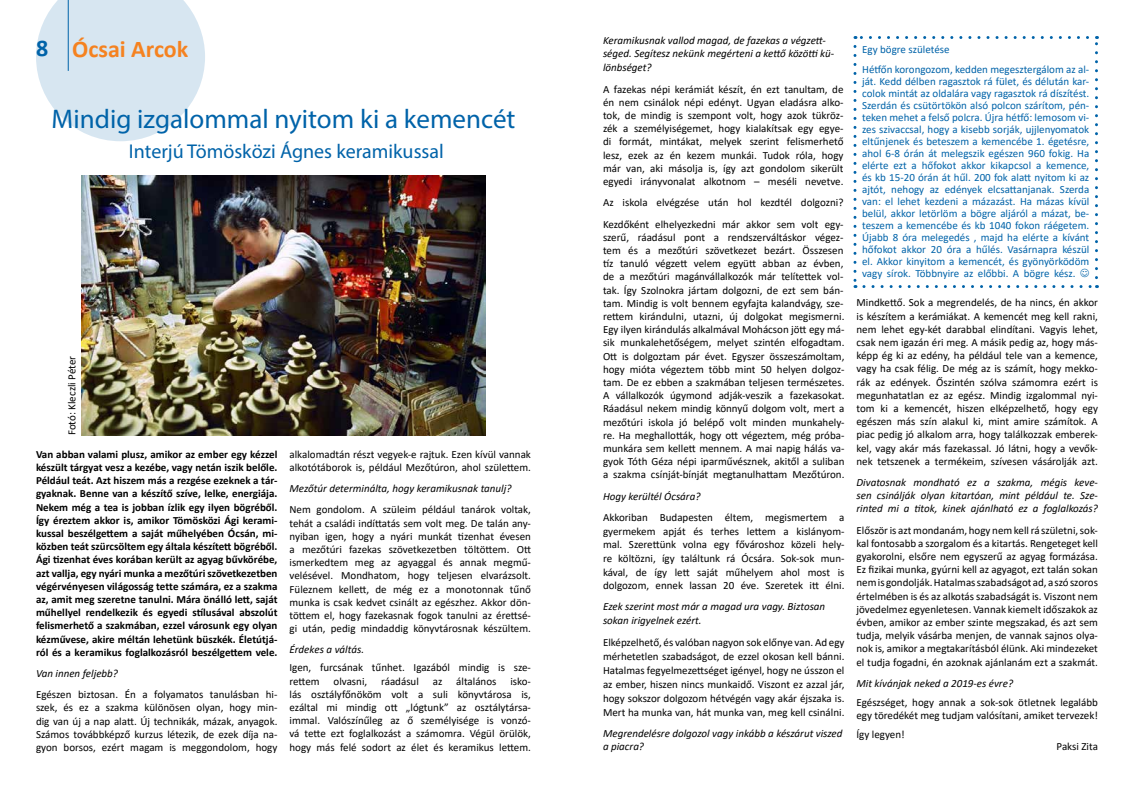
<style>
.page{position:relative;width:1134px;height:794px;background:#fff}
.page>*{position:absolute;margin:0;border:0;box-sizing:border-box;transform-origin:0 0}
.t1{font:27px "Myriad Pro";color:#0063a9}
.t2{font:700 24px "Calibri";color:#f58220}
.t3{font:700 24px "Calibri";color:#0063a9}
.t4{font:20px "Myriad Pro";color:#0063a9}
.t5{font:11px/13.2px "Calibri";color:#000;text-align:justify}
.t6{font:11px/12px "Calibri";color:#0063a9}
.t7{font:700 11px/13.2px "Calibri";color:#000;text-align:justify}
.t8{font:italic 11px/13.2px "Calibri";color:#000}
</style>
<div class="page">
<svg style="left:36px;top:0;width:169px;height:141px"></svg>
<img style="left:82px;top:176px;width:403px;height:259px">
<svg style="left:853px;top:46px;width:3px;height:242px"></svg>
<svg style="left:864px;top:285px;width:233px;height:3px"></svg>
<svg style="left:1095px;top:36px;width:3px;height:242px"></svg>
<svg style="left:855px;top:36px;width:232px;height:3px"></svg>
<h2 class="t3" style="left:36px;top:31px;width:14px">8</h2>
<h2 class="t2" style="left:72px;top:32px;width:118px">Ócsai Arcok</h2>
<h1 class="t1" style="left:51px;top:102px;width:466px">Mindig izgalommal nyitom ki a kemencét</h1>
<h3 class="t4" style="left:129px;top:139px;width:316px">Interjú Tömösközi Ágnes keramikussal</h3>
<p class="t5" style="left:65px;top:435px;width:81px;rotate:-90deg">Fotó: Kleczli Péter</p>
<p class="t7" style="left:36px;top:447px;width:243px">Van abban valami plusz, amikor az ember egy kézzel készült tárgyat vesz a kezébe, vagy netán iszik belőle.<br>Például teát. Azt hiszem más a rezgése ezeknek a tár&shy;gyaknak. Benne van a készítő szíve, lelke, energiája.<br>Nekem még a tea is jobban ízlik egy ilyen bögréből.<br>Így éreztem akkor is, amikor Tömösközi Ági kerami&shy;kussal beszélgettem a saját műhelyében Ócsán, mi&shy;közben teát szürcsöltem egy általa készített bögréből.<br>Ági tizenhat éves korában került az agyag bűvkörébe, azt vallja, egy nyári munka a mezőtúri szövetkezetben végérvényesen világosság tette számára, ez a szakma az, amit meg szeretne tanulni. Mára önálló lett, saját műhellyel rendelkezik és egyedi stílusával abszolút felismerhető a szakmában, ezzel városunk egy olyan kézművese, akire méltán lehetünk büszkék. Életútjá&shy;ról és a keramikus foglalkozásról beszélgettem vele.</p>
<p class="t8" style="left:36px;top:666px;width:83px">Van innen feljebb?</p>
<p class="t5" style="left:36px;top:687px;width:243px">Egészen biztosan. Én a folyamatos tanulásban hi&shy;szek, és ez a szakma különösen olyan, hogy min&shy;dig van új a nap alatt. Új technikák, mázak, anyagok.<br>Számos továbbképző kurzus létezik, de ezek díja na&shy;gyon borsos, ezért magam is meggondolom, hogy</p>
<p class="t5" style="left:289px;top:447px;width:243px">alkalomadtán részt vegyek-e rajtuk. Ezen kívül vannak alkotótáborok is, például Mezőtúron, ahol születtem.</p>
<p class="t8" style="left:289px;top:481px;width:224px">Mezőtúr determinálta, hogy keramikusnak tanulj?</p>
<p class="t5" style="left:289px;top:503px;width:243px">Nem gondolom. A szüleim például tanárok voltak, tehát a családi indíttatás sem volt meg. De talán an - nyiban igen, hogy a nyári munkát tizenhat évesen a mezőtúri fazekas szövetkezetben töltöttem. Ott ismerkedtem meg az agyaggal és annak megmű&shy;velésével. Mondhatom, hogy teljesen elvarázsolt.<br>Füleznem kellett, de még ez a monotonnak tűnő munka is csak kedvet csinált az egészhez. Akkor dön&shy;töttem el, hogy fazekasnak fogok tanulni az érettsé&shy;gi után, pedig mindaddig könyvtárosnak készültem.</p>
<p class="t8" style="left:289px;top:642px;width:76px">Érdekes a váltás.</p>
<p class="t5" style="left:289px;top:661px;width:243px">Igen, furcsának tűnhet. Igazából mindig is sze&shy;rettem</p>
<p class="t5" style="left:334px;top:674px;width:35px">olvasni,</p>
<p class="t5" style="left:381px;top:674px;width:39px">ráadásul</p>
<p class="t5" style="left:433px;top:674px;width:11px">az</p>
<p class="t5" style="left:456px;top:674px;width:42px">általános</p>
<p class="t5" style="left:289px;top:674px;width:243px;text-indent:221px">isko&shy;lás osztályfőnököm volt a suli könyvtárosa is, ezáltal mi mindig ott „lógtunk” az osztálytársa&shy;immal. Valószínűleg az ő személyisége is vonzó&shy;vá tette ezt foglalkozást a számomra. Végül örülök, hogy más felé sodort az élet és keramikus lettem.</p>
<p class="t8" style="left:603px;top:34px;width:233px">Keramikusnak vallod magad, de fazekas a végzett&shy;séged. Segítesz nekünk megérteni a kettő közötti kü&shy;lönbséget?</p>
<p class="t5" style="left:603px;top:82px;width:242px">A fazekas népi kerámiát készít, én ezt tanultam, de én nem csinálok népi edényt. Ugyan eladásra alko&shy;tok, de mindig is szempont volt, hogy azok tükröz&shy;zék a személyiségemet, hogy kialakítsak egy egye&shy;di formát, mintákat, melyek szerint felismerhető lesz, ezek az én kezem munkái. Tudok róla, hogy már van, aki másolja is, így azt gondolom sikerült egyedi irányvonalat alkotnom – meséli nevetve.</p>
<p class="t5" style="left:603px;top:192px;width:242px;line-height:21.2px">Az iskola elvégzése után hol kezdtél dolgozni?<br>Kezdőként elhelyezkedni már akkor sem volt egy-</p>
<p class="t5" style="left:603px;top:230px;width:243px">szerű, ráadásul pont a rendszerváltáskor végez&shy;tem és a mezőtúri szövetkezet bezárt. Összesen tíz tanuló végzett velem együtt abban az évben, de a mezőtúri magánvállalkozók már telítettek vol&shy;tak. Így Szolnokra jártam dolgozni, de ezt sem bán&shy;tam. Mindig is volt bennem egyfajta kalandvágy, sze&shy;rettem kirándulni, utazni, új dolgokat megismerni.<br>Egy ilyen kirándulás alkalmával Mohácson jött egy má&shy;sik munkalehetőségem, melyet szintén elfogadtam.<br>Ott is dolgoztam pár évet. Egyszer összeszámoltam, hogy mióta végeztem több mint 50 helyen dolgoz&shy;tam. De ez ebben a szakmában teljesen természetes.<br>A vállalkozók úgymond adják-veszik a fazekasokat.<br>Ráadásul nekem mindig könnyű dolgom volt, mert a mezőtúri iskola jó belépő volt minden munkahely&shy;re. Ha meghallották, hogy ott végeztem, még próba&shy;munkára sem kellett mennem. A mai napig hálás va&shy;gyok Tóth Géza népi iparművésznek, akitől a suliban a szakma csínját-bínját megtanulhattam Mezőtúron.</p>
<p class="t8" style="left:603px;top:489px;width:99px">Hogy kerültél Ócsára?</p>
<p class="t5" style="left:603px;top:510px;width:243px;line-height:13.6px">Akkoriban Budapesten éltem, megismertem a gyermekem apját és terhes lettem a kislányom&shy;mal. Szerettünk volna egy fővároshoz közeli hely&shy;re költözni, így találtunk rá Ócsára. Sok-sok mun&shy;kával, de így lett saját műhelyem ahol most is dolgozom, ennek lassan 20 éve. Szeretek itt élni.</p>
<p class="t8" style="left:603px;top:599px;width:224px">Ezek szerint most már a magad ura vagy. Biztosan sokan irigyelnek ezért.</p>
<p class="t5" style="left:603px;top:634px;width:243px;line-height:14px">Elképzelhető, és valóban nagyon sok előnye van. Ad egy mérhetetlen szabadságot, de ezzel okosan kell bánni.<br>Hatalmas fegyelmezettséget igényel, hogy ne ússzon el az ember, hiszen nincs munkaidő. Viszont ez azzal jár, hogy sokszor dolgozom hétvégén vagy akár éjszaka is.<br>Mert ha munka van, hát munka van, meg kell csinálni.</p>
<p class="t8" style="left:603px;top:726px;width:241px">Megrendelésre dolgozol vagy inkább a készárut viszed a piacra?</p>
<p class="t6" style="left:862px;top:39px;width:229px;line-height:20px">Egy bögre születése<br>Hétfőn korongozom, kedden megesztergálom az al-</p>
<p class="t6" style="left:862px;top:75px;width:229px;text-align:justify">ját. Kedd délben ragasztok rá fület, és délután kar&shy;colok mintát az oldalára vagy ragasztok rá díszítést.<br>Szerdán és csütörtökön alsó polcon szárítom, pén&shy;teken mehet a felső polcra. Újra hétfő: lemosom vi&shy;zes szivaccsal, hogy a kisebb sorják, ujjlenyomatok eltűnjenek és beteszem a kemencébe 1. égetésre, ahol 6-8 órán át melegszik egészen 960 fokig. Ha elérte ezt a hőfokot akkor kikapcsol a kemence, és kb 15-20 órán át hűl. 200 fok alatt nyitom ki az ajtót, nehogy az edények elcsattanjanak. Szerda van: el lehet kezdeni a mázazást. Ha mázas kívül belül, akkor letörlöm a bögre aljáról a mázat, be&shy;teszem a kemencébe és kb 1040 fokon ráégetem.<br>Újabb 8 óra melegedés , majd ha elérte a kívánt hőfokot akkor 20 óra a hűlés. Vasárnapra készül el. Akkor kinyitom a kemencét, és gyönyörködöm vagy sírok. Többnyire az előbbi. A bögre kész.</p>
<p class="t5" style="left:856px;top:296px;width:243px">Mindkettő. Sok a megrendelés, de ha nincs, én akkor is készítem a kerámiákat. A kemencét meg kell rakni, nem lehet egy-két darabbal elindítani. Vagyis lehet, csak nem igazán éri meg. A másik pedig az, hogy más&shy;képp ég ki az edény, ha például tele van a kemence, vagy ha csak félig. De még az is számít, hogy mekko&shy;rák az edények. Őszintén szólva számomra ezért is megunhatatlan ez az egész. Mindig izgalommal nyi&shy;tom ki a kemencét, hiszen elképzelhető, hogy egy egészen más szín alakul ki, mint amire számítok. A piac pedig jó alkalom arra, hogy találkozzak emberek&shy;kel, vagy akár más fazekassal. Jó látni, hogy a vevők&shy;nek tetszenek a termékeim, szívesen vásárolják azt.</p>
<p class="t8" style="left:856px;top:475px;width:243px;text-align:justify">Divatosnak mondható ez a szakma, mégis keve&shy;sen csinálják olyan kitartóan, mint például te. Sze&shy;rinted mi a titok, kinek ajánlható ez a foglalkozás?</p>
<p class="t5" style="left:856px;top:523px;width:243px">Először is azt mondanám, hogy nem kell rá születni, sok&shy;kal fontosabb a szorgalom és a kitartás. Rengeteget kell gyakorolni, elsőre nem egyszerű az agyag formázása.<br>Ez fizikai munka, gyúrni kell az agyagot, ezt talán sokan nem is gondolják. Hatalmas szabadságot ad, a szó szoros értelmében is és az alkotás szabadságát is. Viszont nem jövedelmez egyenletesen. Vannak kiemelt időszakok az évben, amikor az ember szinte megszakad, és azt sem tudja, melyik vásárba menjen, de vannak sajnos olya&shy;nok is, amikor a megtakarításból élünk. Aki mindezeket el tudja fogadni, én azoknak ajánlanám ezt a szakmát.</p>
<p class="t8" style="left:856px;top:676px;width:158px">Mit kívánjak neked a 2019-es évre?</p>
<p class="t5" style="left:856px;top:695px;width:243px">Egészséget, hogy annak a sok-sok ötletnek legalább egy töredékét meg tudjam valósítani, amiket tervezek!</p>
<p class="t5" style="left:856px;top:727px;width:50px">Így legyen!</p>
<p class="t5" style="left:1056px;top:739px;width:43px">Paksi Zita</p>
</div>
